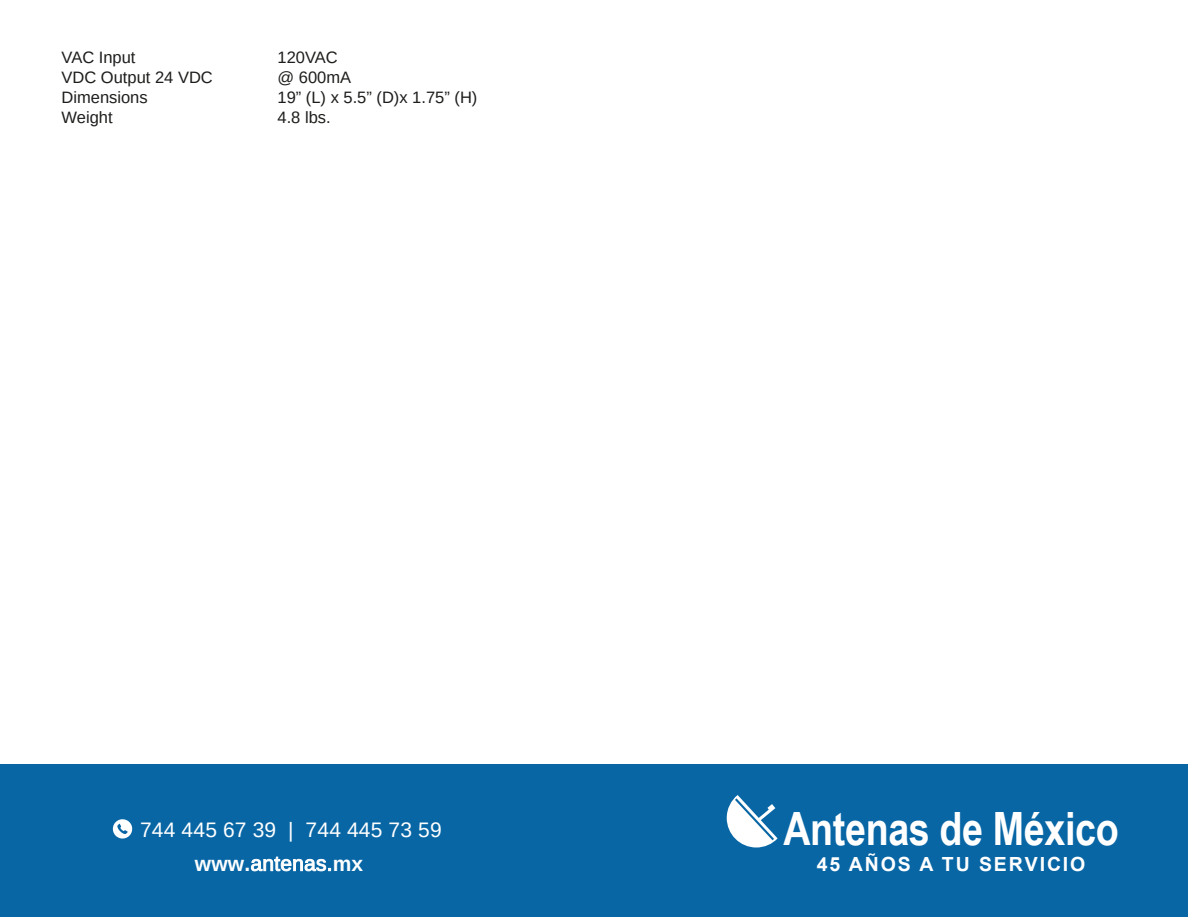
<style>
.page{position:relative;width:1188px;height:918px;background:#fff}
.page>*{position:absolute;margin:0;border:0;box-sizing:border-box;transform-origin:0 0}
.t1{font:700 45.9px "Arial Narrow";letter-spacing:-.01em;color:#fff}
.t2{font:21px/33.8px "Arimo";letter-spacing:.01em;color:#fff}
.t3{font:700 19.5px "Arial";letter-spacing:.095em;color:#fff}
.t4{font:16.5px "Arimo";color:#1d1d1b}
.s1{font-weight:700}
</style>
<div class="page">
<div style="left:0;top:764px;width:1188px;height:153px;background:#0866a5"></div>
<svg style="left:727px;top:795px;width:51px;height:53px"></svg>
<svg style="left:113px;top:819px;width:19px;height:20px"></svg>
<p class="t4" style="left:62px;top:47px;width:75px">VAC Input</p>
<p class="t4" style="left:278px;top:47px;width:62px">120VAC</p>
<p class="t4" style="left:62px;top:67px;width:153px">VDC Output 24 VDC</p>
<p class="t4" style="left:278px;top:67px;width:75px">@ 600mA</p>
<p class="t4" style="left:62px;top:87px;width:88px">Dimensions</p>
<p class="t4" style="left:278px;top:87px;width:201px">19” (L) x 5.5” (D)x 1.75” (H)</p>
<p class="t4" style="left:62px;top:106px;width:53px">Weight</p>
<p class="t4" style="left:278px;top:106px;width:55px">4.8 lbs.</p>
<p class="t2" style="left:195px;top:813px;width:249px;text-indent:-55px">744 445 67 39 | 744 445 73 59 <span class="s1">www.</span>antenas.<span class="s1">mx</span></p>
<h1 class="t1" style="left:783px;top:795px;width:337px">Antenas de México</h1>
<p class="t3" style="left:817px;top:851px;width:270px">45 AÑOS A TU SERVICIO</p>
</div>
